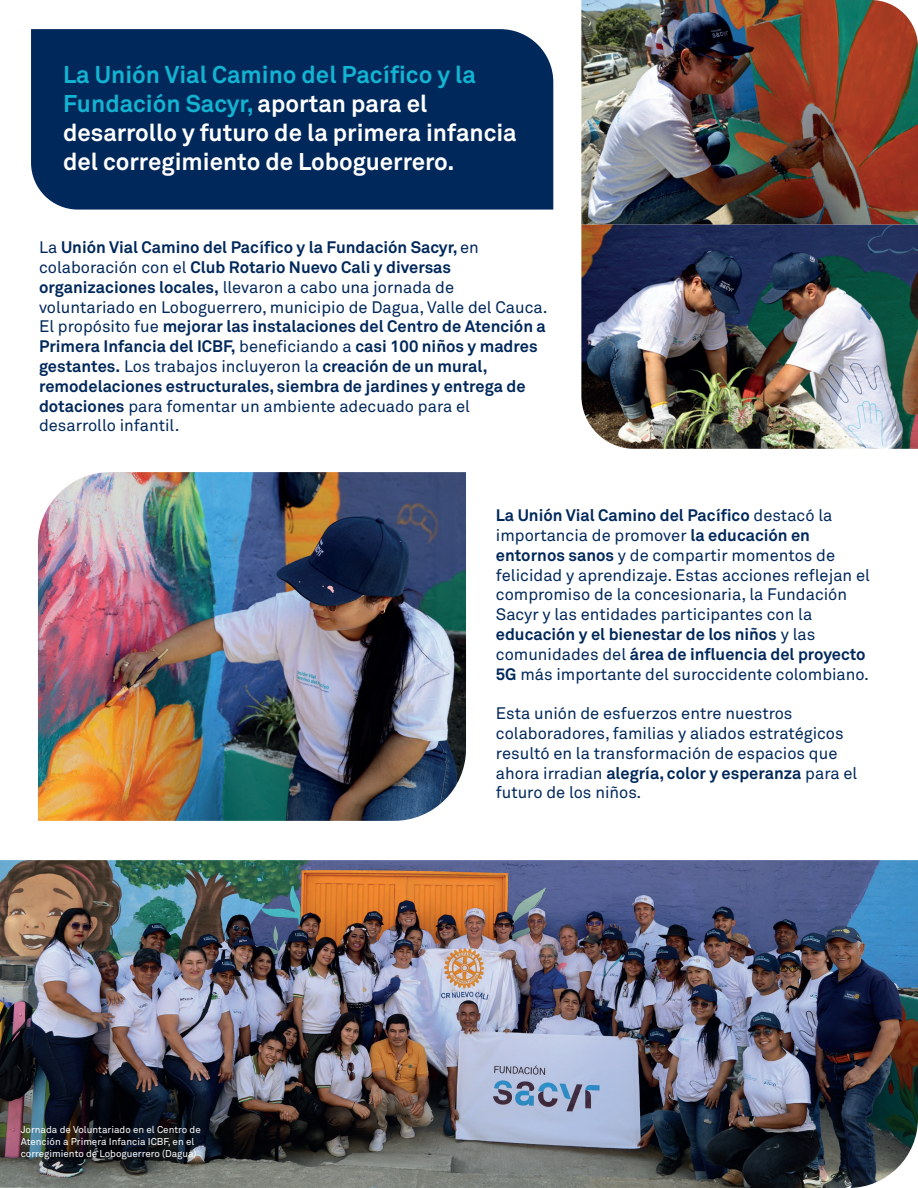
<style>
.page{position:relative;width:918px;height:1188px;background:#fff}
.page>*{position:absolute;margin:0;border:0;box-sizing:border-box;transform-origin:0 0}
.t1{font:700 24px/28.8px "Akkurat Pro";color:#fff}
.t2{font:16.5px/19.8px "Akkurat Pro";color:#00285b}
.t3{font:700 16.5px/19.8px "Akkurat Pro";color:#00285b}
.t4{font:9.75px/11.9px "Akkurat Pro";color:#fff}
.s1{color:#13b3d2}
.s2{font-weight:400}
.s3{font-weight:700}
</style>
<div class="page">
<div style="left:31px;top:29px;width:522px;height:181px;background:#00285b"></div>
<img style="left:0;top:860px;width:918px;height:328px">
<img style="left:38px;top:472px;width:428px;height:349px">
<img style="left:581px;top:0;width:337px;height:449px">
<h1 class="t1" style="left:63px;top:60px;width:455px"><span class="s1">La Unión Vial Camino del Pacífico y la Fundación Sacyr,</span> aportan para el desarrollo y futuro de la primera infancia del corregimiento de Loboguerrero.</h1>
<p class="t3" style="left:39px;top:237px;width:510px"><span class="s2">La</span> Unión Vial Camino del Pacífico y la Fundación Sacyr, <span class="s2">en colaboración con el</span> Club Rotario Nuevo Cali y diversas organizaciones locales, <span class="s2">llevaron a cabo una jornada de voluntariado en Loboguerrero, municipio de Dagua, Valle del Cauca.<br>El propósito fue</span> mejorar las instalaciones del Centro de Atención a Primera Infancia del ICBF, <span class="s2">beneficiando a</span> casi 100 niños y madres gestantes. <span class="s2">Los trabajos incluyeron la</span> creación de un mural, remodelaciones estructurales, siembra de jardines y entrega de dotaciones <span class="s2">para fomentar un ambiente adecuado para el desarrollo infantil.</span></p>
<p class="t4" style="left:21px;top:1124px;width:182px">Jornada de Voluntariado en el Centro de<br>Atención a Primera Infancia ICBF, en el corregimiento de Loboguerrero (Dagua)</p>
<p class="t2" style="left:496px;top:506px;width:376px"><span class="s3">La Unión Vial Camino del Pacífico</span> destacó la importancia de promover <span class="s3">la educación en entornos sanos</span> y de compartir momentos de felicidad y aprendizaje. Estas acciones reflejan el compromiso de la concesionaria, la Fundación Sacyr y las entidades participantes con la <span class="s3">educación y el bienestar de los niños</span> y las comunidades del <span class="s3">área de influencia del proyecto 5G</span> más importante del suroccidente colombiano.</p>
<p class="t2" style="left:496px;top:704px;width:363px">Esta unión de esfuerzos entre nuestros colaboradores, familias y aliados estratégicos resultó en la transformación de espacios que ahora irradian <span class="s3">alegría, color y esperanza</span> para el futuro de los niños.</p>
</div>
